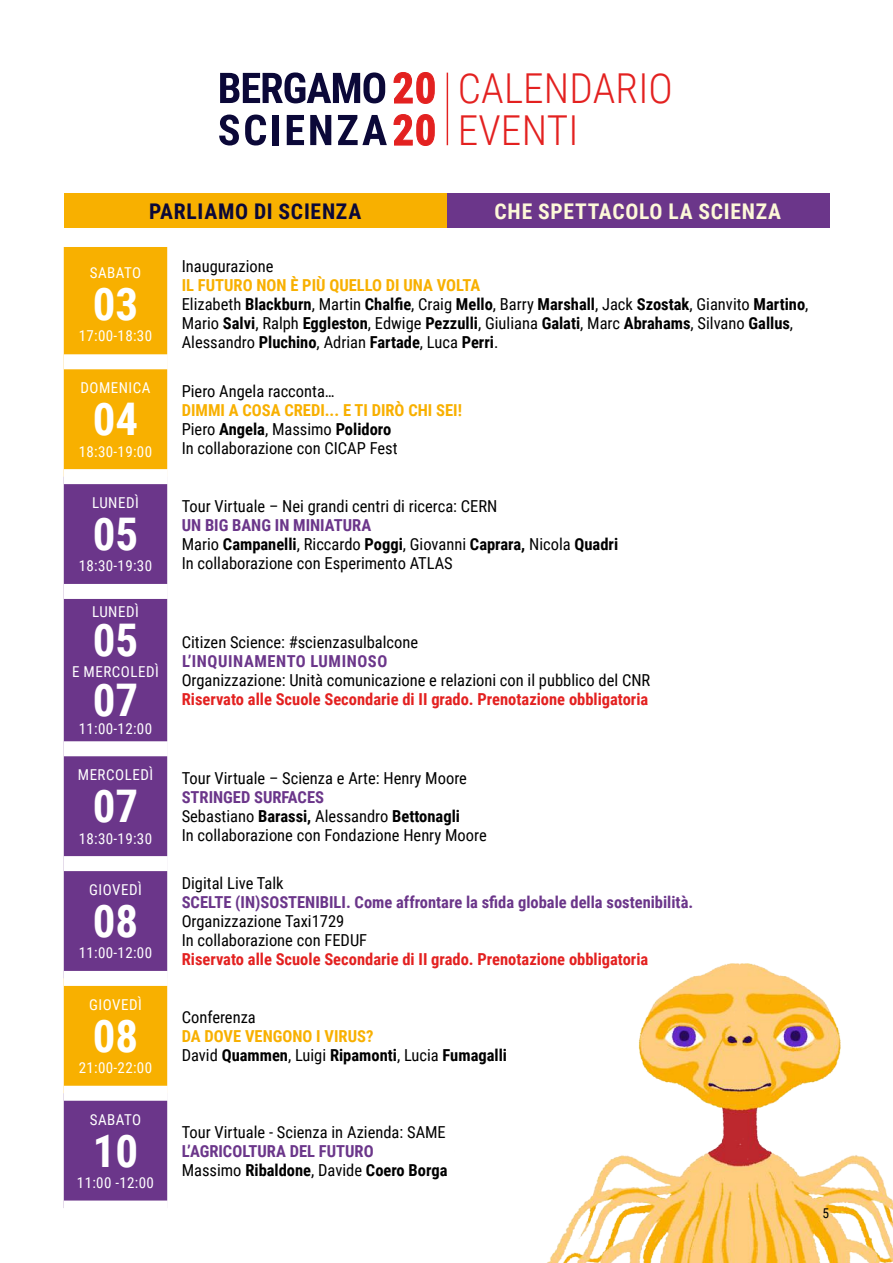
<style>
.page{position:relative;width:893px;height:1263px;background:#fff}
.page>*{position:absolute;margin:0;border:0;box-sizing:border-box;transform-origin:0 0}
.t1{font:700 45px "Roboto Condensed";color:#fff}
.t2{font:300 41.25px/42px "Roboto Condensed";letter-spacing:.005em;color:#e32120}
.t3{font:700 21.6px "Roboto Condensed";letter-spacing:.035em;color:#fdf8d8}
.t4{font:700 21.6px "Roboto Condensed";color:#0b0838}
.t5{font:16.5px/18.9px "Roboto Condensed";color:#000}
.t6{font:700 16.5px/18.9px "Roboto Condensed";color:#6b368a}
.t7{font:700 16.5px "Roboto Condensed";color:#e32120}
.t8{font:700 16.5px/19px "Roboto Condensed";color:#000}
.t9{font:15px "Roboto Condensed";letter-spacing:.035em;color:#fff}
.t10{font:13.5px "Roboto Condensed";color:#000}
.s1{font-weight:700;color:#f8b000}
.s2{font-weight:700}
.s3{font-weight:700;color:#6b368a}
.s4{color:#f8b000}
.s5{font-weight:400}
.s6{font-weight:400;color:#000}
.s7{color:#000}
</style>
<div class="page">
<div style="left:64px;top:193px;width:383px;height:34px;background:#f8b000"></div>
<div style="left:447px;top:193px;width:383px;height:34px;background:#6b368a"></div>
<div style="left:64px;top:247px;width:103px;height:222px;background:#f8b000"></div>
<svg style="left:64px;top:484px;width:103px;height:716px;background:#814974"></svg>
<div style="left:64px;top:354px;width:103px;height:15px;background:#fff"></div>
<div style="left:64px;top:584px;width:103px;height:15px;background:#fff"></div>
<div style="left:64px;top:741px;width:103px;height:15px;background:#fff"></div>
<div style="left:64px;top:856px;width:103px;height:15px;background:#fff"></div>
<div style="left:64px;top:971px;width:103px;height:15px;background:#fff"></div>
<div style="left:64px;top:1086px;width:103px;height:15px;background:#fff"></div>
<svg style="left:394px;top:72px;width:41px;height:32px"></svg>
<svg style="left:394px;top:114px;width:41px;height:32px"></svg>
<svg style="left:220px;top:72px;width:165px;height:31px"></svg>
<svg style="left:219px;top:115px;width:20px;height:30px"></svg>
<svg style="left:245px;top:115px;width:21px;height:30px"></svg>
<div style="left:273px;top:115px;width:6px;height:30px;background:#0b0838"></div>
<svg style="left:287px;top:115px;width:17px;height:30px"></svg>
<svg style="left:310px;top:115px;width:21px;height:30px"></svg>
<svg style="left:338px;top:115px;width:49px;height:30px"></svg>
<hr style="left:447px;top:73px;width:1px;height:72px;background:#e32120">
<img style="left:547px;top:963px;width:346px;height:300px">
<h2 class="t2" style="left:458px;top:66px;width:217px">CALENDARIO<br>EVENTI</h2>
<h3 class="t4" style="left:149px;top:196px;width:14px">parliamo</h3>
<h3 class="t4" style="left:254px;top:196px;width:37px">di scien</h3>
<h3 class="t4" style="left:336px;top:196px;width:24px">za</h3>
<h3 class="t3" style="left:495px;top:196px;width:288px">CHE SPETTACOLO LA SCIENZA</h3>
<p class="t9" style="left:90px;top:262px;width:53px">sabato</p>
<h1 class="t1" style="left:93px;top:272px;width:47px">03</h1>
<p class="t9" style="left:79px;top:325px;width:75px">17:00-18:30</p>
<p class="t9" style="left:80px;top:377px;width:72px">domenica</p>
<h1 class="t1" style="left:93px;top:388px;width:47px">04</h1>
<p class="t9" style="left:79px;top:441px;width:75px">18:30-19:00</p>
<p class="t9" style="left:92px;top:492px;width:26px">luned</p>
<p class="t9" style="left:135px;top:492px;width:5px">ì</p>
<h1 class="t1" style="left:93px;top:502px;width:47px">05</h1>
<p class="t9" style="left:79px;top:556px;width:75px">18:30-19:30</p>
<p class="t9" style="left:92px;top:602px;width:26px">luned</p>
<p class="t9" style="left:135px;top:602px;width:5px">ì</p>
<h1 class="t1" style="left:93px;top:609px;width:47px">05</h1>
<p class="t9" style="left:72px;top:661px;width:22px">e merc</p>
<p class="t9" style="left:121px;top:661px;width:40px">oledì</p>
<h1 class="t1" style="left:93px;top:669px;width:47px">07</h1>
<p class="t9" style="left:79px;top:718px;width:75px">11:00-12:00</p>
<p class="t9" style="left:78px;top:764px;width:10px">merc</p>
<p class="t9" style="left:115px;top:764px;width:40px">oledì</p>
<h1 class="t1" style="left:93px;top:774px;width:47px">07</h1>
<p class="t9" style="left:79px;top:828px;width:75px">18:30-19:30</p>
<p class="t9" style="left:89px;top:879px;width:54px">gi ovedì</p>
<h1 class="t1" style="left:93px;top:889px;width:47px">08</h1>
<p class="t9" style="left:79px;top:942px;width:75px">11:00-12:00</p>
<p class="t9" style="left:89px;top:994px;width:54px">gi ovedì</p>
<h1 class="t1" style="left:93px;top:1004px;width:47px">08</h1>
<p class="t9" style="left:79px;top:1057px;width:75px">21:00-22:00</p>
<p class="t9" style="left:90px;top:1109px;width:53px">sabato</p>
<h1 class="t1" style="left:93px;top:1119px;width:47px">10</h1>
<p class="t9" style="left:77px;top:1172px;width:79px">11:00 -12:00</p>
<p class="t5" style="left:182px;top:256px;width:93px">Inaugurazione</p>
<p class="t5" style="left:182px;top:275px;width:628px"><span class="s1">IL FUTURO NON È PIÙ QUELLO DI UNA VOLTA<br></span>Elizabeth <span class="s2">Blackburn</span>, Martin <span class="s2">Chalfie</span>, Craig <span class="s2">Mello</span>, Barry <span class="s2">Marshall</span>, Jack <span class="s2">Szostak</span>, Gianvito <span class="s2">Martino</span>, Mario <span class="s2">Salvi</span>, Ralph <span class="s2">Eggleston</span>, Edwige <span class="s2">Pezzulli</span>, Giuliana <span class="s2">Galati</span>, Marc <span class="s2">Abrahams</span>, Silvano <span class="s2">Gallus</span>, Alessandro <span class="s2">Pluchino</span>, Adrian <span class="s2">Fartade</span>, Luca <span class="s2">Perri</span>.</p>
<p class="t5" style="left:182px;top:381px;width:154px">Piero Angela racconta…</p>
<p class="t5" style="left:182px;top:400px;width:282px"><span class="s1">DIMMI A COSA CREDI... E TI DIRÒ CHI SEI!<br></span>Piero <span class="s2">Angela</span>, Massimo <span class="s2">Polidoro<br></span>In collaborazione con CICAP Fest</p>
<p class="t5" style="left:182px;top:496px;width:315px">Tour Virtuale – Nei grandi centri di ricerca: CERN</p>
<p class="t5" style="left:182px;top:515px;width:438px"><span class="s3">UN BIG BANG IN MINIATURA<br></span>Mario <span class="s2">Campanelli</span>, Riccardo <span class="s2">Poggi</span>, Giovanni <span class="s2">Caprara,</span> Nicola <span class="s2">Quadri<br></span>In collaborazione con Esperimento ATLAS</p>
<p class="t5" style="left:182px;top:632px;width:238px">Citizen Science: #scienzasulbalcone</p>
<p class="t6" style="left:182px;top:651px;width:21px">L’inquinamento</p>
<p class="t6" style="left:310px;top:651px;width:11px">luminoso</p>
<p class="t5" style="left:182px;top:670px;width:470px">Organizzazione: Unità comunicazione e relazioni con il pubblico del CNR</p>
<p class="t7" style="left:182px;top:687px;width:468px">Riservato alle Scuole Secondarie di II grado. Prenotazione obbligatoria</p>
<p class="t5" style="left:182px;top:768px;width:287px">Tour Virtuale – Scienza e Arte: Henry Moore</p>
<p class="t5" style="left:182px;top:787px;width:307px"><span class="s3">STRINGED SURFACES<br></span>Sebastiano <span class="s2">Barassi,</span> Alessandro <span class="s2">Bettonagli<br></span>In collaborazione con Fondazione Henry Moore</p>
<p class="t5" style="left:182px;top:873px;width:103px">Digital Live Talk</p>
<p class="t6" style="left:182px;top:892px;width:513px">SCELTE (IN)SOSTENIBILI. Come affrontare la sfida globale della sostenibilità.</p>
<p class="t5" style="left:182px;top:911px;width:187px">Organizzazione Taxi1729<br>In collaborazione con FEDUF</p>
<p class="t7" style="left:182px;top:948px;width:468px">Riservato alle Scuole Secondarie di II grado. Prenotazione obbligatoria</p>
<p class="t5" style="left:182px;top:1007px;width:76px">Conferenza</p>
<p class="t8" style="left:182px;top:1026px;width:327px"><span class="s4">DA DOVE VENGONO I VIRUS?<br></span><span class="s5">David</span> Quammen<span class="s5">, Luigi</span> Ripamonti<span class="s5">, Lucia</span> Fumagalli</p>
<p class="t5" style="left:182px;top:1122px;width:245px">Tour Virtuale - Scienza in Azienda: SAME</p>
<p class="t6" style="left:182px;top:1141px;width:267px">L’AGRICOLTURA DEL FUTURO<br><span class="s6">Massimo</span> <span class="s7">Ribaldone</span><span class="s6">, Davide</span> <span class="s7">Coero Borga</span></p>
<p class="t10" style="left:822px;top:1203px;width:8px">5</p>
</div>
